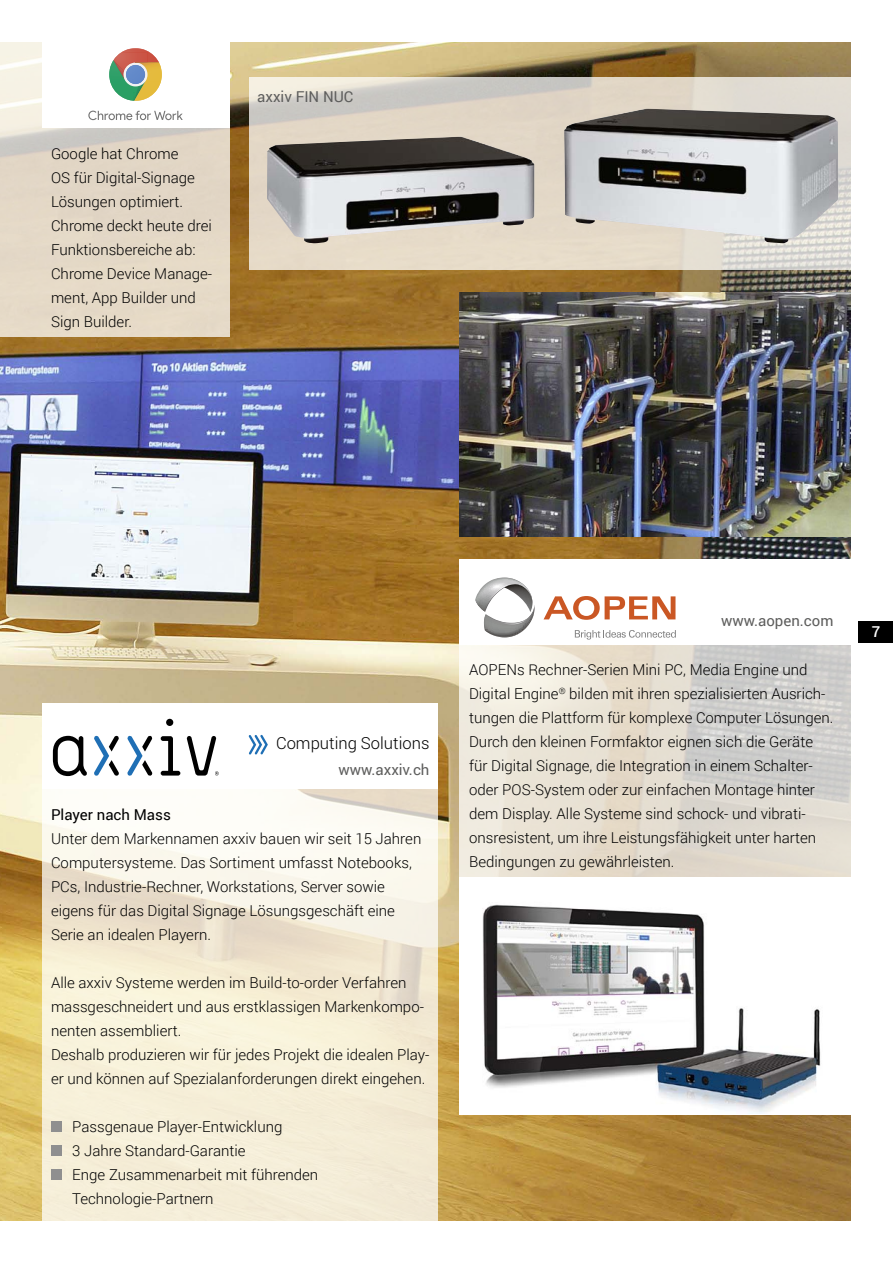
<style>
.page{position:relative;width:893px;height:1263px;background:#fff}
.page>*{position:absolute;margin:0;border:0;box-sizing:border-box;transform-origin:0 0}
.t1{font:300 16.65px "Roboto";color:#000}
.t2{font:300 15px/24px "Roboto";color:#000}
.t3{font:15px "Roboto";color:#5d5d5c}
.t4{font:15px "Roboto";color:#000}
.t5{font:500 15px "Roboto";color:#fff}
</style>
<div class="page">
<div style="left:859px;top:621px;width:34px;height:21px;background:#000"></div>
<img style="left:0;top:43px;width:850px;height:1177px">
<svg style="left:0;top:43px;width:230px;height:294px;background:#e3d9c8"></svg>
<svg style="left:43px;top:788px;width:395px;height:432px;background:#f5eedb"></svg>
<div style="left:51px;top:1121px;width:11px;height:11px;background:#8f8f8f"></div>
<div style="left:51px;top:1145px;width:11px;height:11px;background:#8f8f8f"></div>
<div style="left:51px;top:1169px;width:11px;height:11px;background:#8f8f8f"></div>
<div style="left:43px;top:703px;width:395px;height:85px;background:#fff"></div>
<svg style="left:53px;top:736px;width:34px;height:40px"></svg>
<svg style="left:161px;top:736px;width:19px;height:39px"></svg>
<div style="left:166px;top:719px;width:7px;height:7px;background:#000;border-radius:50%"></div>
<svg style="left:94px;top:735px;width:25px;height:41px"></svg>
<svg style="left:127px;top:735px;width:26px;height:41px"></svg>
<svg style="left:187px;top:736px;width:31px;height:39px"></svg>
<div style="left:43px;top:43px;width:187px;height:85px;background:#fff"></div>
<svg style="left:109px;top:48px;width:53px;height:53px"></svg>
<svg style="left:88px;top:111px;width:95px;height:9px"></svg>
<svg style="left:459px;top:645px;width:391px;height:232px;background:#e1dcd2"></svg>
<div style="left:459px;top:560px;width:391px;height:85px;background:#fff"></div>
<svg style="left:544px;top:596px;width:131px;height:24px"></svg>
<svg style="left:475px;top:577px;width:59px;height:60px"></svg>
<svg style="left:575px;top:630px;width:101px;height:10px"></svg>
<img style="left:459px;top:292px;width:391px;height:245px">
<div style="left:459px;top:877px;width:391px;height:238px;background:#fff"></div>
<img style="left:482px;top:904px;width:339px;height:210px">
<svg style="left:249px;top:77px;width:601px;height:193px;background:#dfd8cb"></svg>
<img style="left:267px;top:109px;width:571px;height:134px">
<svg style="left:249px;top:735px;width:19px;height:20px"></svg>
<p class="t2" style="left:51px;top:141px;width:163px">Google hat Chrome<br>OS für Digital-Signage<br>Lösungen optimiert.<br>Chrome deckt heute drei<br>Funktionsbereiche ab:<br>Chrome Device Manage&shy;ment, App Builder und<br>Sign Builder.</p>
<p class="t3" style="left:257px;top:86px;width:98px">axxiv FIN NUC</p>
<p class="t1" style="left:276px;top:731px;width:155px">Computing Solutions</p>
<p class="t3" style="left:338px;top:759px;width:93px">www.axxiv.ch</p>
<p class="t4" style="left:51px;top:804px;width:121px">Player nach Mass</p>
<p class="t2" style="left:51px;top:826px;width:372px">Unter dem Markennamen axxiv bauen wir seit 15 Jahren Computersysteme. Das Sortiment umfasst Notebooks, PCs, Industrie-Rechner, Workstations, Server sowie eigens für das Digital Signage Lösungsgeschäft eine Serie an idealen Playern.</p>
<p class="t2" style="left:51px;top:970px;width:380px">Alle axxiv Systeme werden im Build-to-order Verfahren massgeschneidert und aus erstklassigen Markenkompo&shy;nenten assembliert.<br>Deshalb produzieren wir für jedes Projekt die idealen Play&shy;er und können auf Spezialanforderungen direkt eingehen.</p>
<p class="t2" style="left:72px;top:1114px;width:247px">Passgenaue Player-Entwicklung<br>3 Jahre Standard-Garantie<br>Enge Zusammenarbeit mit führenden<br>Technologie-Partnern</p>
<p class="t3" style="left:721px;top:610px;width:114px">www.aopen.com</p>
<p class="t2" style="left:469px;top:657px;width:366px">AOPENs Rechner-Serien Mini PC, Media Engine und Digital Engine<sup>®</sup> bilden mit ihren spezialisierten Ausrich&shy;tungen die Plattform für komplexe Computer Lösungen.<br>Durch den kleinen Formfaktor eignen sich die Geräte für Digital Signage, die Integration in einem Schalter&shy;oder POS-System oder zur einfachen Montage hinter dem Display. Alle Systeme sind schock- und vibrati&shy;onsresistent, um ihre Leistungsfähigkeit unter harten Bedingungen zu gewährleisten.</p>
<p class="t5" style="left:872px;top:621px;width:10px">7</p>
</div>
